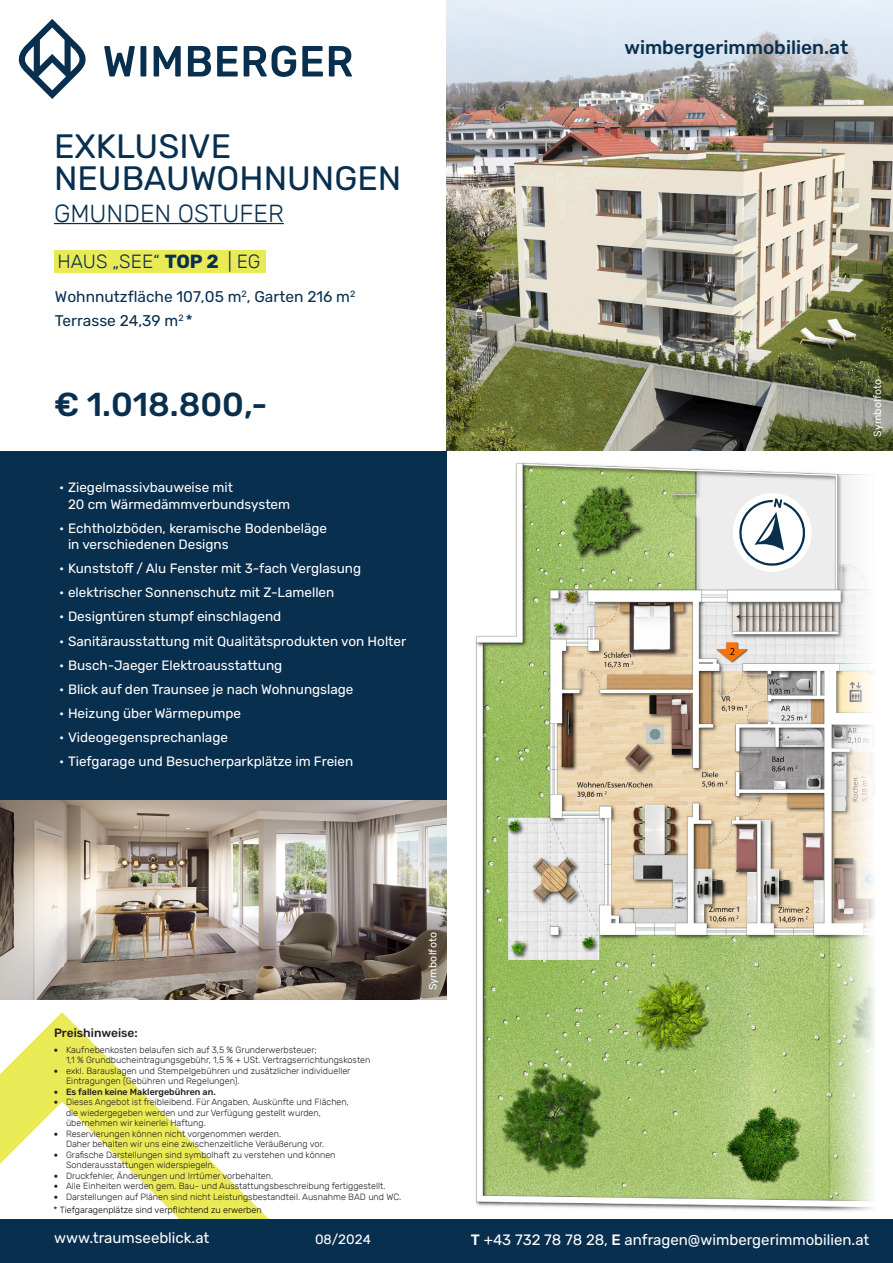
<style>
.page{position:relative;width:893px;height:1263px;background:#fff}
.page>*{position:absolute;margin:0;border:0;box-sizing:border-box;transform-origin:0 0}
.t1{font:33.75px/32.4px "Rubik";color:#092f4f}
.t2{font:500 33.15px "Rubik";color:#092f4f}
.t3{font:300 24.6px "Rubik";color:#092f4f}
.t4{font:500 19.05px "Rubik";color:#092f4f}
.t5{font:300 19.05px "Rubik";color:#092f4f}
.t6{font:15.45px/24px "Rubik";color:#092f4f}
.t7{font:15px "Rubik";color:#fff}
.t8{font:13.5px/16.5px "Rubik";color:#fff}
.t9{font:500 12px "Rubik";color:#231f20}
.t10{font:10.5px "Rubik";letter-spacing:.02em;color:#fff}
.t11{font:300 9px/10.5px "Rubik";color:#231f20}
.t12{font:300 9px "Rubik";color:#000}
.t13{font:500 9px "Rubik";color:#231f20}
.s1{font-weight:700}
.s2{font-family:"Geomanist";font-weight:200}
.s3{font-weight:500}
</style>
<div class="page">
<img style="left:446px;top:0;width:447px;height:451px">
<div style="left:0;top:451px;width:446px;height:350px;background:#092f4f"></div>
<svg style="left:104px;top:46px;width:248px;height:31px"></svg>
<svg style="left:18px;top:19px;width:68px;height:80px"></svg>
<svg style="left:0;top:1012px;width:269px;height:207px"></svg>
<div style="left:0;top:1219px;width:893px;height:44px;background:#092f4f"></div>
<img style="left:0;top:801px;width:446px;height:198px">
<img style="left:475px;top:462px;width:399px;height:749px">
<svg style="left:729px;top:490px;width:86px;height:85px"></svg>
<hr style="left:54px;top:223px;width:230px;height:1px;background:#092f4f">
<div style="left:54px;top:250px;width:212px;height:23px;background:#eae956"></div>
<h1 class="t1" style="left:54px;top:131px;width:349px">EXKLUSIVE<br>NEUBAUWOHNUNGEN</h1>
<h3 class="t3" style="left:54px;top:200px;width:231px">GMUNDEN OSTUFER</h3>
<h3 class="t5" style="left:58px;top:251px;width:204px">HAUS „SEE“ <span class="s1">TOP 2</span> | EG</h3>
<h3 class="t6" style="left:55px;top:285px;width:302px">Wohnnutzfläche 107,05 m<sup>2</sup>, Garten 216 m<sup>2<br></sup>Terrasse 24,39 m<sup>2</sup> *</h3>
<h2 class="t2" style="left:54px;top:386px;width:215px">€ 1.018.800,-</h2>
<h3 class="t8" style="left:68px;top:480px;width:224px;text-indent:-9px">• Ziegelmassivbauweise mit<br>20 cm Wärmedämmverbundsystem</h3>
<h3 class="t8" style="left:68px;top:520px;width:261px;text-indent:-9px">• Echtholzböden, keramische Bodenbeläge in verschiedenen Designs</h3>
<h3 class="t8" style="left:59px;top:561px;width:304px">• Kunststoff / Alu Fenster mit 3-fach Verglasung</h3>
<h3 class="t8" style="left:59px;top:585px;width:277px">• elektrischer Sonnenschutz mit Z-Lamellen</h3>
<h3 class="t8" style="left:59px;top:609px;width:224px">• Designtüren stumpf einschlagend</h3>
<h3 class="t8" style="left:59px;top:633px;width:349px">• Sanitärausstattung mit Qualitätsprodukten von Holter</h3>
<h3 class="t8" style="left:59px;top:657px;width:225px">• Busch-Jaeger Elektroausstattung</h3>
<h3 class="t8" style="left:59px;top:681px;width:296px">• Blick auf den Traunsee je nach Wohnungslage</h3>
<h3 class="t8" style="left:59px;top:705px;width:184px">• Heizung über Wärmepumpe</h3>
<h3 class="t8" style="left:59px;top:729px;width:171px">• Videogegensprechanlage</h3>
<h3 class="t8" style="left:59px;top:753px;width:296px">• Tiefgarage und Besucherparkplätze im Freien</h3>
<h3 class="t9" style="left:54px;top:1026px;width:85px">Preishinweise:</h3>
<p class="t11" style="left:66px;top:1045px;width:306px;text-indent:-12px"><span class="s2">•</span> Kaufnebenkosten belaufen sich auf 3,5 % Grunderwerbsteuer;<br>1,1 % Grundbucheintragungsgebühr, 1,5 % + USt. Vertragserrichtungskosten</p>
<p class="t11" style="left:66px;top:1066px;width:286px;text-indent:-12px"><span class="s2">•</span> exkl. Barauslagen und Stempelgebühren und zusätzlicher individueller<br>Eintragungen (Gebühren und Regelungen).</p>
<p class="t13" style="left:54px;top:1086px;width:163px"><span class="s2">•</span> Es fallen keine Maklergebühren an.</p>
<p class="t11" style="left:66px;top:1097px;width:284px;text-indent:-12px"><span class="s2">•</span> Dieses Angebot ist freibleibend. Für Angaben, Auskünfte und Flächen, die wiedergegeben werden und zur Verfügung gestellt wurden, übernehmen wir keinerlei Haftung.</p>
<p class="t11" style="left:66px;top:1129px;width:260px;text-indent:-12px"><span class="s2">•</span> Reservierungen können nicht vorgenommen werden.<br>Daher behalten wir uns eine zwischenzeitliche Veräußerung vor.</p>
<p class="t11" style="left:66px;top:1150px;width:271px;text-indent:-12px"><span class="s2">•</span> Grafische Darstellungen sind symbolhaft zu verstehen und können<br>Sonderausstattungen widerspiegeln.</p>
<p class="t11" style="left:54px;top:1171px;width:221px"><span class="s2">•</span> Druckfehler, Änderungen und Irrtümer vorbehalten.</p>
<p class="t11" style="left:54px;top:1181px;width:333px"><span class="s2">•</span> Alle Einheiten werden gem. Bau- und Ausstattungsbeschreibung fertiggestellt.</p>
<p class="t11" style="left:54px;top:1192px;width:349px"><span class="s2">•</span> Darstellungen auf Plänen sind nicht Leistungsbestandteil. Ausnahme BAD und WC.</p>
<p class="t12" style="left:53px;top:1205px;width:210px">* Tiefgaragenplätze sind verpflichtend zu erwerben</p>
<p class="t10" style="left:427px;top:990px;width:60px;rotate:-90deg">Symbolfoto</p>
<h3 class="t4" style="left:624px;top:37px;width:225px">wimbergerimmobilien.at</h3>
<p class="t10" style="left:872px;top:437px;width:60px;rotate:-90deg">Symbolfoto</p>
<h3 class="t7" style="left:54px;top:1229px;width:157px">www.traumseeblick.at</h3>
<h3 class="t7" style="left:471px;top:1231px;width:400px"><span class="s3">T</span> +43 732 78 78 28, <span class="s3">E</span> anfragen@wimbergerimmobilien.at</h3>
<h3 class="t8" style="left:315px;top:1231px;width:57px">08/2024</h3>
</div>
